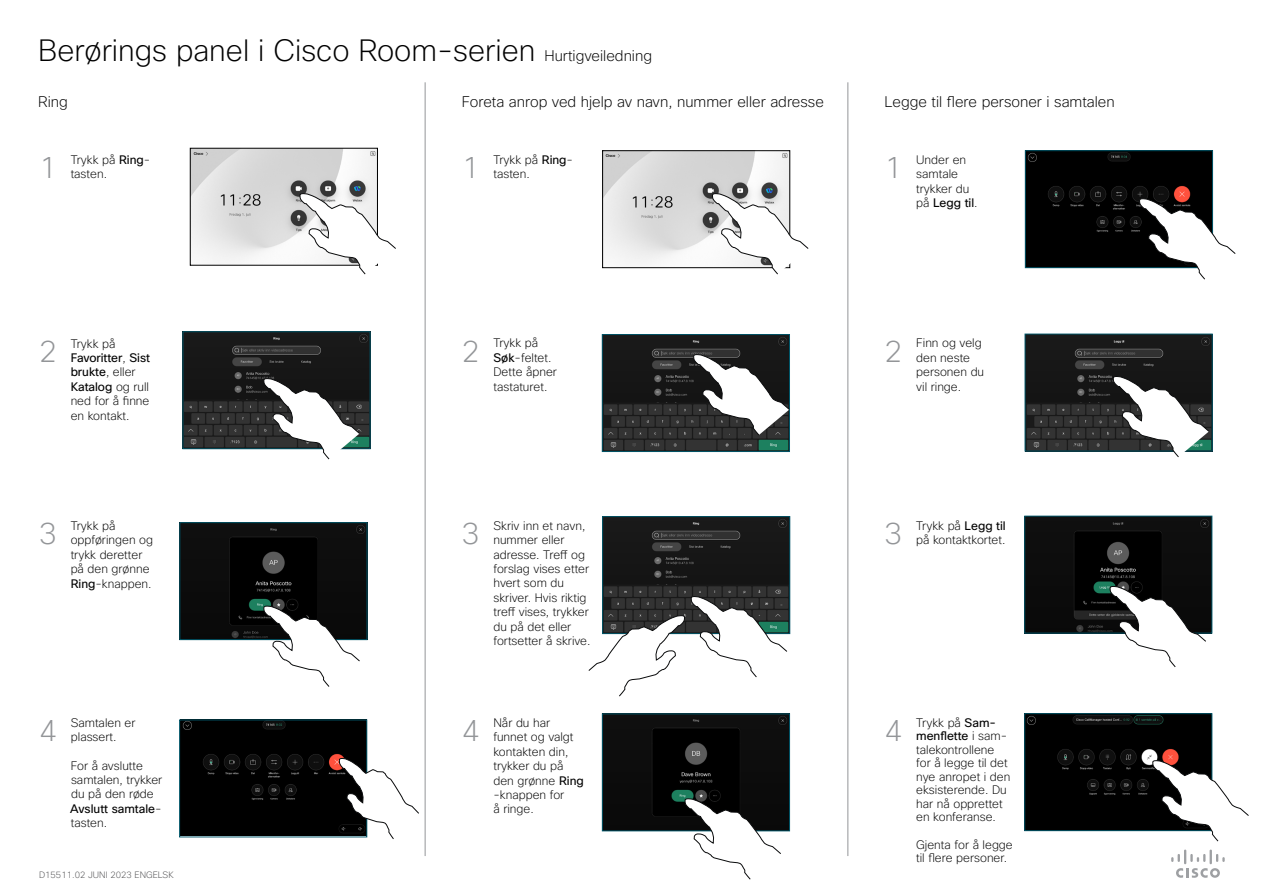
<style>
.page{position:relative;width:1263px;height:893px;background:#fff}
.page>*{position:absolute;margin:0;border:0;box-sizing:border-box;transform-origin:0 0}
.t1{font:200 30px "Cisco Sans";color:#000}
.t2{font:200 30px "Cisco Sans";color:#939598}
.t3{font:200 15px "Cisco Sans";color:#000}
.t4{font:200 12px/14.4px "Cisco Sans";color:#000}
.t5{font:200 9px "Cisco Sans";color:#4d4d4f}
.s1{font-size:15px}
.s2{font-weight:400}
</style>
<div class="page">
<img style="left:182px;top:722px;width:183px;height:113px">
<div style="left:180px;top:720px;width:187px;height:117px;border:1px solid #005568"></div>
<img style="left:192px;top:150px;width:183px;height:113px">
<div style="left:190px;top:148px;width:187px;height:117px;border:1px solid #000"></div>
<svg style="left:300px;top:193px;width:96px;height:81px"></svg>
<img style="left:182px;top:525px;width:183px;height:113px">
<div style="left:180px;top:523px;width:187px;height:117px;border:1px solid #005568"></div>
<svg style="left:263px;top:605px;width:97px;height:82px"></svg>
<svg style="left:339px;top:742px;width:80px;height:97px"></svg>
<img style="left:185px;top:334px;width:183px;height:113px">
<div style="left:183px;top:332px;width:187px;height:117px;border:1px solid #005568"></div>
<svg style="left:263px;top:378px;width:97px;height:81px"></svg>
<img style="left:604px;top:716px;width:184px;height:113px">
<div style="left:602px;top:714px;width:188px;height:117px;border:1px solid #005568"></div>
<img style="left:604px;top:153px;width:184px;height:112px">
<div style="left:602px;top:151px;width:188px;height:117px;border:1px solid #000"></div>
<svg style="left:712px;top:193px;width:96px;height:81px"></svg>
<img style="left:604px;top:519px;width:184px;height:113px">
<div style="left:602px;top:517px;width:188px;height:117px;border:1px solid #005568"></div>
<svg style="left:691px;top:596px;width:96px;height:81px"></svg>
<svg style="left:588px;top:615px;width:97px;height:81px"></svg>
<img style="left:604px;top:336px;width:183px;height:114px">
<div style="left:602px;top:334px;width:187px;height:118px;border:1px solid #005568"></div>
<svg style="left:693px;top:354px;width:97px;height:81px"></svg>
<img style="left:1027px;top:153px;width:183px;height:113px">
<div style="left:1025px;top:151px;width:187px;height:117px;border:1px solid #005568"></div>
<img style="left:1027px;top:716px;width:183px;height:113px">
<div style="left:1025px;top:714px;width:187px;height:117px;border:1px solid #005568"></div>
<svg style="left:1139px;top:198px;width:97px;height:81px"></svg>
<img style="left:1027px;top:518px;width:183px;height:113px">
<div style="left:1025px;top:516px;width:187px;height:117px;border:1px solid #005568"></div>
<svg style="left:1110px;top:586px;width:96px;height:81px"></svg>
<img style="left:1027px;top:336px;width:183px;height:113px">
<div style="left:1025px;top:334px;width:187px;height:117px;border:1px solid #005568"></div>
<svg style="left:1113px;top:376px;width:96px;height:81px"></svg>
<hr style="left:425px;top:82px;width:1px;height:774px;background:#939598">
<hr style="left:847px;top:82px;width:1px;height:774px;background:#939598">
<svg style="left:1171px;top:849px;width:54px;height:29px"></svg>
<svg style="left:685px;top:798px;width:96px;height:81px"></svg>
<svg style="left:1152px;top:760px;width:97px;height:81px"></svg>
<h1 class="t1" style="left:38px;top:31px;width:615px">Berørings panel i Cisco Room-serien <span class="s1">Hurtigveiledning</span></h1>
<p class="t3" style="left:38px;top:92px;width:31px">Ring</p>
<p class="t3" style="left:462px;top:92px;width:364px">Foreta anrop ved hjelp av navn, nummer eller adresse</p>
<p class="t3" style="left:884px;top:92px;width:232px">Legge til flere personer i samtalen</p>
<h1 class="t2" style="left:39px;top:149px;width:20px">1</h1>
<p class="t4" style="left:71px;top:152px;width:81px">Trykk på <span class="s2">Ring&shy;</span>tasten.</p>
<h1 class="t2" style="left:462px;top:149px;width:19px">1</h1>
<p class="t4" style="left:493px;top:152px;width:81px">Trykk på <span class="s2">Ring&shy;</span>tasten.</p>
<h1 class="t2" style="left:884px;top:149px;width:19px">1</h1>
<p class="t4" style="left:916px;top:152px;width:63px">Under en samtale trykker du på <span class="s2">Legg til</span>.</p>
<h1 class="t2" style="left:39px;top:332px;width:20px">2</h1>
<p class="t4" style="left:71px;top:336px;width:81px">Trykk på<br><span class="s2">Favoritter</span>, <span class="s2">Sist brukte</span>, eller<br><span class="s2">Katalog</span> og rull ned for å finne en kontakt.</p>
<h1 class="t2" style="left:462px;top:332px;width:19px">2</h1>
<p class="t4" style="left:493px;top:336px;width:65px">Trykk på<br><span class="s2">Søk</span>-feltet.<br>Dette åpner tastaturet.</p>
<h1 class="t2" style="left:884px;top:332px;width:19px">2</h1>
<p class="t4" style="left:916px;top:336px;width:70px">Finn og velg den neste personen du vil ringe.</p>
<h1 class="t2" style="left:39px;top:514px;width:20px">3</h1>
<p class="t4" style="left:71px;top:518px;width:84px">Trykk på oppføringen og trykk deretter på den grønne<br><span class="s2">Ring</span>-knappen.</p>
<h1 class="t2" style="left:462px;top:514px;width:19px">3</h1>
<p class="t4" style="left:493px;top:518px;width:99px">Skriv inn et navn, nummer eller adresse. Treff og forslag vises etter hvert som du skriver. Hvis riktig treff vises, trykker du på det eller fortsetter å skrive.</p>
<h1 class="t2" style="left:884px;top:514px;width:19px">3</h1>
<p class="t4" style="left:916px;top:518px;width:91px">Trykk på <span class="s2">Legg til </span>på kontaktkortet.</p>
<h1 class="t2" style="left:39px;top:712px;width:20px">4</h1>
<p class="t4" style="left:493px;top:715px;width:92px">Når du har funnet og valgt kontakten din, trykker du på den grønne <span class="s2">Ring </span>-knappen for<br>å ringe.</p>
<h1 class="t2" style="left:462px;top:711px;width:19px">4</h1>
<p class="t4" style="left:916px;top:716px;width:96px;line-height:13.5px">Trykk på <span class="s2">Sam&shy;menflette</span> i sam&shy;talekontrollene for å legge til det nye anropet i den eksisterende. Du har nå opprettet en konferanse.</p>
<p class="t4" style="left:916px;top:838px;width:98px;line-height:13.5px">Gjenta for å legge til flere personer.</p>
<p class="t4" style="left:71px;top:715px;width:66px">Samtalen er plassert.</p>
<p class="t4" style="left:70px;top:758px;width:94px">For å avslutte samtalen, trykker du på den røde<br><span class="s2">Avslutt samtale&shy;</span>tasten.</p>
<h1 class="t2" style="left:884px;top:711px;width:19px">4</h1>
<p class="t5" style="left:39px;top:869px;width:136px">D15511.02 JUNI 2023 ENGELSK</p>
</div>
